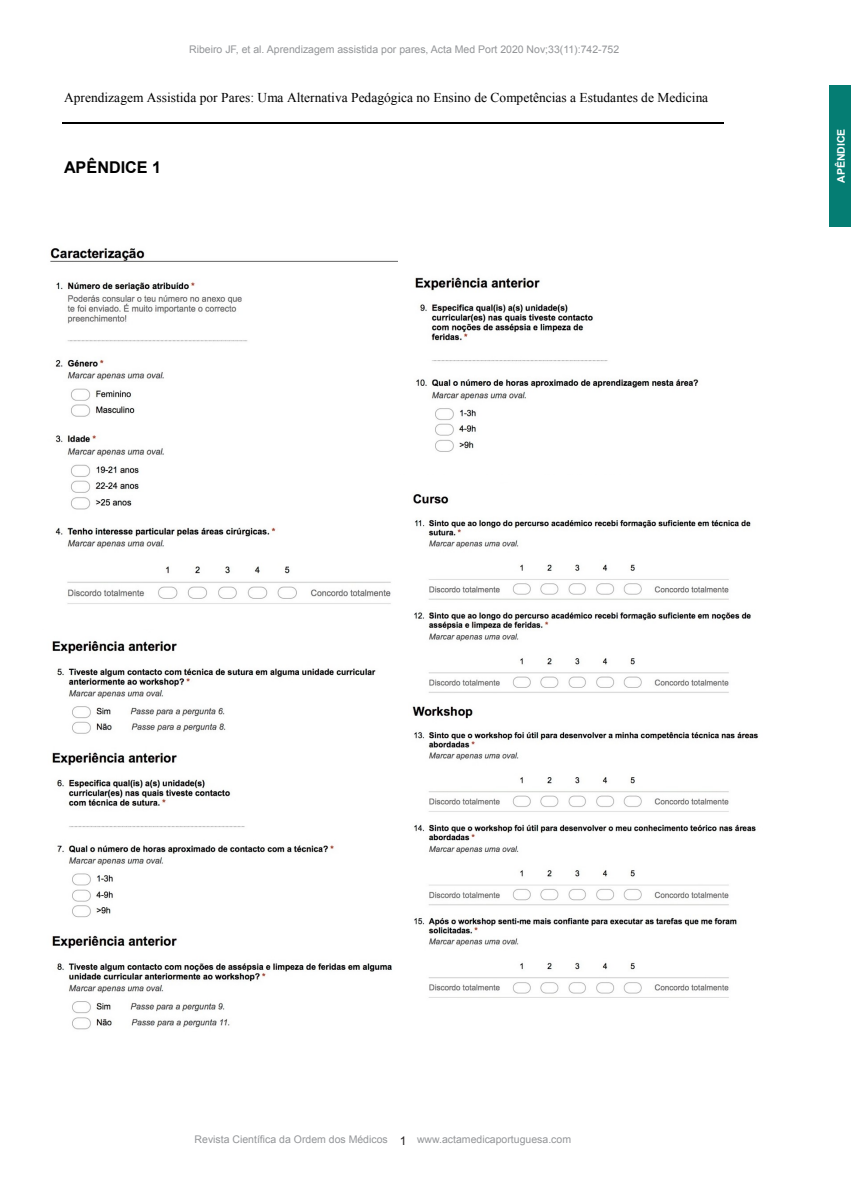
<style>
.page{position:relative;width:851px;height:1191px;background:#fff}
.page>*{position:absolute;margin:0;border:0;box-sizing:border-box;transform-origin:0 0}
.t1{font:700 16.2px "Arial";color:#000}
.t2{font:13.5px "Times New Roman";color:#000}
.t3{font:12px "Arial";color:#231f20}
.SUBTITULO{font:10.5px "Arial";color:#939598}
.t4{font:700 10.5px "Arial";color:#fff}
</style>
<div class="page">
<div style="left:829px;top:85px;width:22px;height:142px;background:#057d73"></div>
<hr style="left:62px;top:122px;width:662px;height:2px;background:#000">
<img style="left:52px;top:641px;width:340px;height:389px">
<img style="left:415px;top:277px;width:284px;height:175px">
<img style="left:50px;top:248px;width:347px;height:356px">
<img style="left:412px;top:494px;width:347px;height:504px">
<p class="SUBTITULO" style="left:189px;top:42px;width:431px">Ribeiro JF, et al. Aprendizagem assistida por pares, Acta Med Port 2020 Nov;33(11):742-752</p>
<p class="t2" style="left:64px;top:88px;width:645px">Aprendizagem Assistida por Pares: Uma Alternativa Pedagógica no Ensino de Competências a Estudantes de Medicina</p>
<p class="t1" style="left:64px;top:156px;width:99px">APÊNDICE 1</p>
<p class="t4" style="left:833px;top:183px;width:56px;rotate:-90deg">APÊNDICE</p>
<p class="SUBTITULO" style="left:195px;top:1132px;width:195px">Revista Científica da Ordem dos Médicos</p>
<p class="SUBTITULO" style="left:417px;top:1132px;width:156px">www.actamedicaportuguesa.com</p>
<p class="t3" style="left:400px;top:1132px;width:8px">1</p>
</div>
